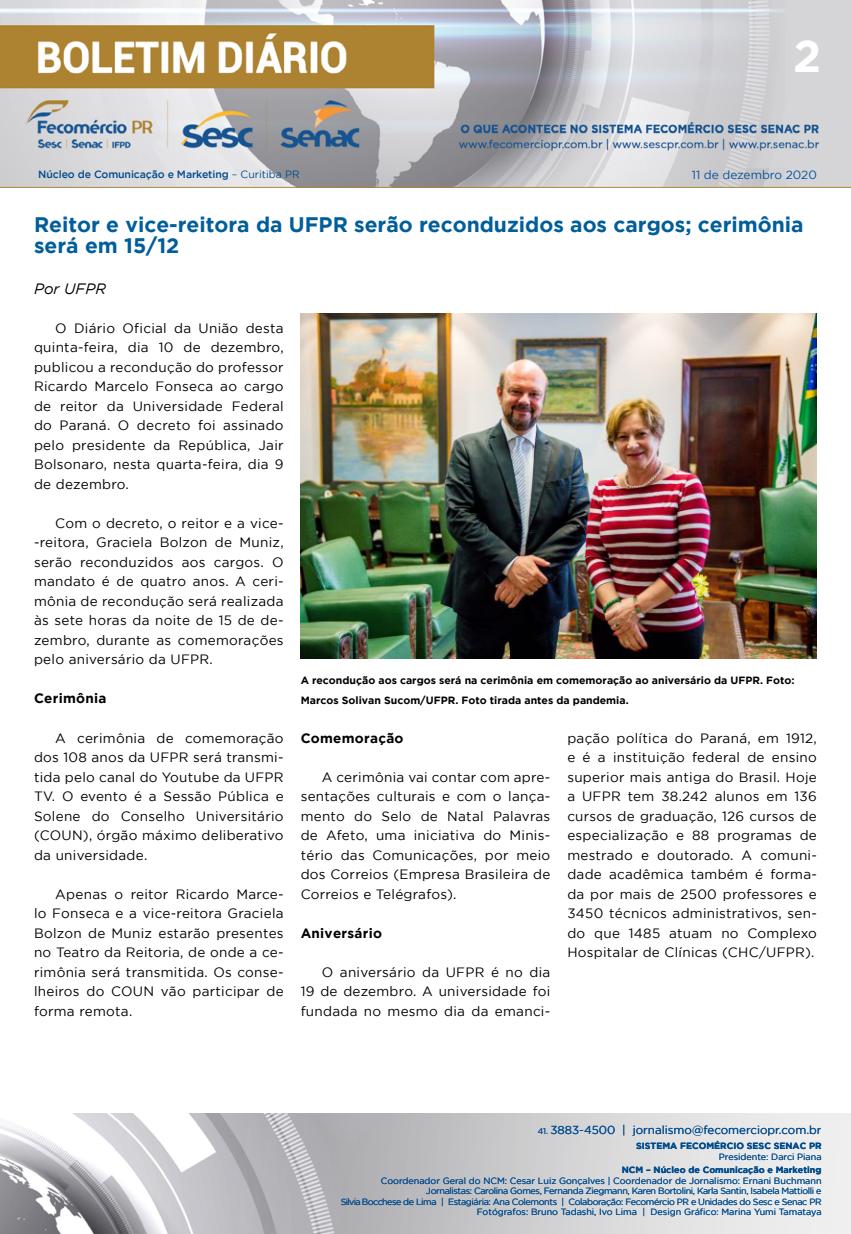
<style>
.page{position:relative;width:851px;height:1234px;background:#fff}
.page>*{position:absolute;margin:0;border:0;box-sizing:border-box;transform-origin:0 0}
.t1{font:700 45px "Gotham";color:#fff}
.t2{font:700 21px/21px "Gotham";color:#005e9b}
.t3{font:italic 15px "Gotham";color:#000}
.t4{font:13.5px/19.5px "Gotham";letter-spacing:.02em;color:#000;text-align:justify}
.t5{font:700 13.5px "Gotham";letter-spacing:.02em;color:#000}
.t6{font:11.85px "Gotham";color:#00529c}
.t7{font:11.55px "Gotham";color:#004b8d}
.t8{font:700 10.5px/19.5px "Gotham";color:#000}
.t9{font:500 10.5px "Gotham";letter-spacing:-.01em;color:#004b8d}
.t10{font:9px/10.5px "Gotham";letter-spacing:-.04em;color:#004b8d;text-align:right}
.t11{font:700 9px "Gotham";color:#004b8d}
.t12{font:9px "Gotham";color:#004b8d}
.s1{font-weight:400}
.s2{font-size:8.25px}
</style>
<div class="page">
<img style="left:0;top:0;width:850px;height:188px">
<img style="left:0;top:1113px;width:850px;height:120px">
<img style="left:300px;top:313px;width:516px;height:345px">
<h1 class="t1" style="left:793px;top:30px;width:30px">2</h1>
<p class="t9" style="left:38px;top:168px;width:263px">Núcleo de Comunicação e Marketing <span class="s1">– Curitiba PR</span></p>
<p class="t6" style="left:691px;top:168px;width:127px">11 de dezembro 2020</p>
<h2 class="t2" style="left:34px;top:213px;width:771px">Reitor e vice-reitora da UFPR serão reconduzidos aos cargos; cerimônia será em 15/12</h2>
<p class="t3" style="left:34px;top:280px;width:74px">Por UFPR</p>
<p class="t4" style="left:34px;top:318px;width:251px;text-indent:21px">O Diário Oficial da União desta quinta-feira, dia 10 de dezembro, publicou a recondução do professor Ricardo Marcelo Fonseca ao cargo de reitor da Universidade Federal do Paraná. O decreto foi assinado pelo presidente da República, Jair Bolsonaro, nesta quarta-feira, dia 9 de dezembro.</p>
<p class="t4" style="left:34px;top:513px;width:251px;text-indent:21px">Com o decreto, o reitor e a vice--reitora, Graciela Bolzon de Muniz, serão reconduzidos aos cargos. O mandato é de quatro anos. A ceri&shy;mônia de recondução será realizada às sete horas da noite de 15 de de&shy;zembro, durante as comemorações pelo aniversário da UFPR.</p>
<p class="t5" style="left:34px;top:690px;width:74px">Cerimônia</p>
<p class="t4" style="left:34px;top:727px;width:251px;text-indent:21px">A cerimônia de comemoração dos 108 anos da UFPR será transmi&shy;tida pelo canal do Youtube da UFPR TV. O evento é a Sessão Pública e Solene do Conselho Universitário (COUN), órgão máximo deliberativo da universidade.</p>
<p class="t4" style="left:34px;top:883px;width:251px;text-indent:21px">Apenas o reitor Ricardo Marce&shy;lo Fonseca e a vice-reitora Graciela Bolzon de Muniz estarão presentes no Teatro da Reitoria, de onde a ce&shy;rimônia será transmitida. Os conse&shy;lheiros do COUN vão participar de forma remota.</p>
<p class="t8" style="left:300px;top:670px;width:495px">A recondução aos cargos será na cerimônia em comemoração ao aniversário da UFPR. Foto:<br>Marcos Solivan Sucom/UFPR. Foto tirada antes da pandemia.</p>
<p class="t5" style="left:300px;top:729px;width:104px">Comemoração</p>
<p class="t4" style="left:300px;top:766px;width:251px;text-indent:21px">A cerimônia vai contar com apre&shy;sentações culturais e com o lança&shy;mento do Selo de Natal Palavras de Afeto, uma iniciativa do Minis&shy;tério das Comunicações, por meio dos Correios (Empresa Brasileira de Correios e Telégrafos).</p>
<p class="t5" style="left:300px;top:924px;width:83px">Aniversário</p>
<p class="t4" style="left:300px;top:961px;width:251px;text-indent:21px">O aniversário da UFPR é no dia 19 de dezembro. A universidade foi fundada no mesmo dia da emanci-</p>
<p class="t4" style="left:567px;top:727px;width:251px">pação política do Paraná, em 1912, e é a instituição federal de ensino superior mais antiga do Brasil. Hoje a UFPR tem 38.242 alunos em 136 cursos de graduação, 126 cursos de especialização e 88 programas de mestrado e doutorado. A comuni&shy;dade acadêmica também é forma&shy;da por mais de 2500 professores e 3450 técnicos administrativos, sen&shy;do que 1485 atuam no Complexo Hospitalar de Clínicas (CHC/UFPR).</p>
<p class="t7" style="left:537px;top:1123px;width:285px"><span class="s2">41.</span> 3883-4500 | jornalismo@fecomerciopr.com.br</p>
<p class="t11" style="left:636px;top:1140px;width:187px">SISTEMA FECOMÉRCIO SESC SENAC PR</p>
<p class="t12" style="left:718px;top:1151px;width:104px">Presidente: Darci Piana</p>
<p class="t11" style="left:621px;top:1164px;width:201px">NCM – Núcleo de Comunicação e Marketing</p>
<p class="t10" style="left:341px;top:1174px;width:482px">Coordenador Geral do NCM: Cesar Luiz Gonçalves | Coordenador de Jornalismo: Ernani Buchmann Jornalistas: Carolina Gomes, Fernanda Ziegmann, Karen Bortolini, Karla Santin, Isabela Mattiolli e<br>Silvia Bocchese de Lima | Estagiária: Ana Colemonts | Colaboração: Fecomércio PR e Unidades do Sesc e Senac PR Fotógrafos: Bruno Tadashi, Ivo Lima | Design Gráfico: Marina Yumi Tamataya</p>
</div>
